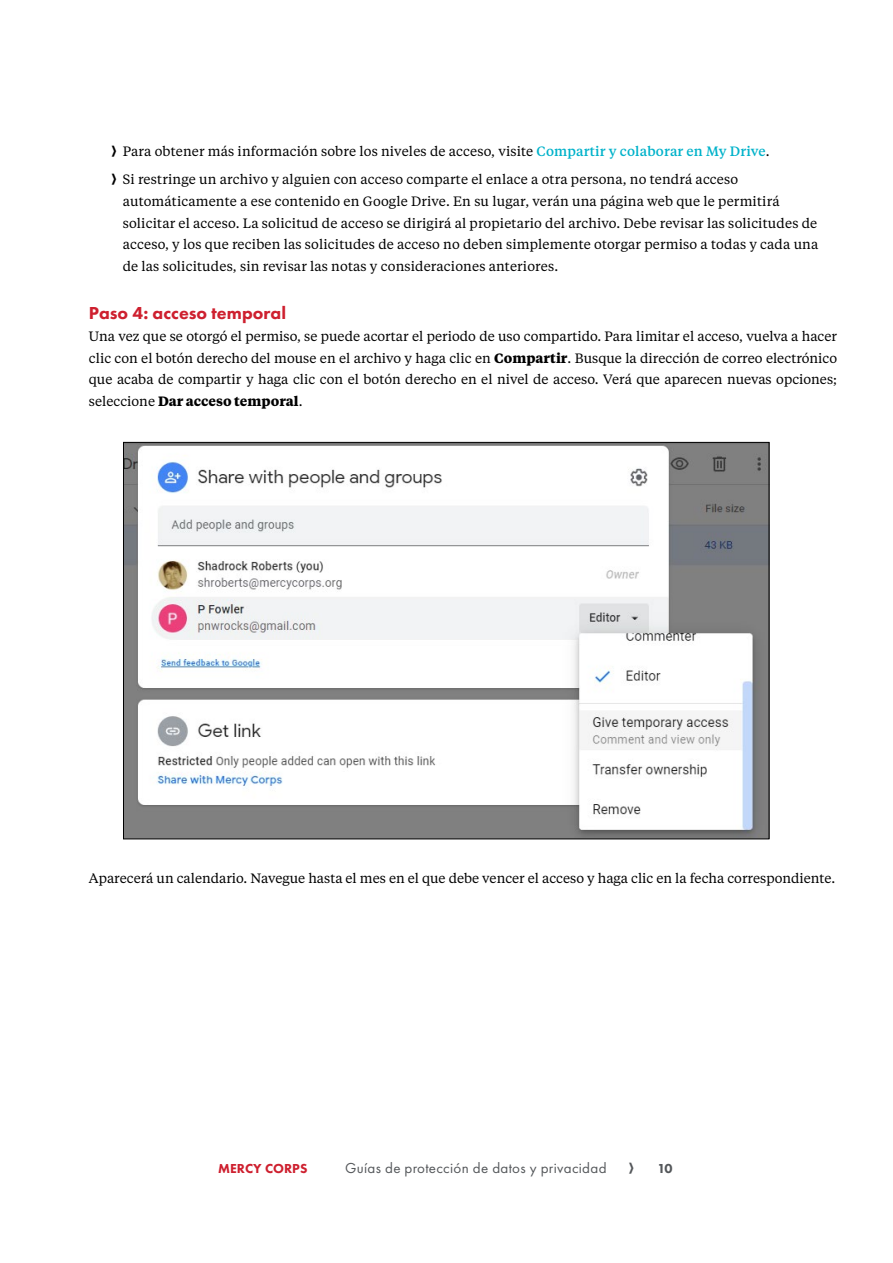
<style>
.page{position:relative;width:893px;height:1263px;background:#fff}
.page>*{position:absolute;margin:0;border:0;box-sizing:border-box;transform-origin:0 0}
.t1{font:800 18px "Futura PT";color:#ce202f}
.t2{font:15px "Futura PT";letter-spacing:.02em;color:#54575a}
.t3{font:13.5px/21.8px "Tiempos Text";letter-spacing:.01em;color:#000}
.t4{font:800 13.5px "Futura PT";color:#ce202f}
.t5{font:800 13.5px "Futura PT";color:#54575a}
.s1{font-weight:500;color:#00b2ca}
.s2{font-weight:700}
</style>
<div class="page">
<img style="left:125px;top:444px;width:642px;height:393px">
<p class="t3" style="left:123px;top:136px;width:648px;line-height:28.5px">Para obtener más información sobre los niveles de acceso, visite <span class="s1">Compartir y colaborar en My Drive</span>.<br>Si restringe un archivo y alguien con acceso comparte el enlace a otra persona, no tendrá acceso</p>
<p class="t3" style="left:123px;top:190px;width:697px">automáticamente a ese contenido en Google Drive. En su lugar, verán una página web que le permitirá solicitar el acceso. La solicitud de acceso se dirigirá al propietario del archivo. Debe revisar las solicitudes de acceso, y los que reciben las solicitudes de acceso no deben simplemente otorgar permiso a todas y cada una de las solicitudes, sin revisar las notas y consideraciones anteriores.</p>
<h1 class="t1" style="left:89px;top:302px;width:199px">Paso 4: acceso temporal</h1>
<p class="t3" style="left:89px;top:325px;width:750px;text-align:justify">Una vez que se otorgó el permiso, se puede acortar el periodo de uso compartido. Para limitar el acceso, vuelva a hacer clic con el botón derecho del mouse en el archivo y haga clic en <span class="s2">Compartir</span>. Busque la dirección de correo electrónico que acaba de compartir y haga clic con el botón derecho en el nivel de acceso. Verá que aparecen nuevas opciones; seleccione <span class="s2">Dar acceso temporal</span>.</p>
<p class="t3" style="left:89px;top:867px;width:748px">Aparecerá un calendario. Navegue hasta el mes en el que debe vencer el acceso y haga clic en la fecha correspondiente.</p>
<p class="t4" style="left:218px;top:1160px;width:91px">MERCY CORPS</p>
<p class="t2" style="left:345px;top:1159px;width:263px">Guías de protección de datos y privacidad</p>
<p class="t5" style="left:657px;top:1160px;width:17px">10</p>
</div>
